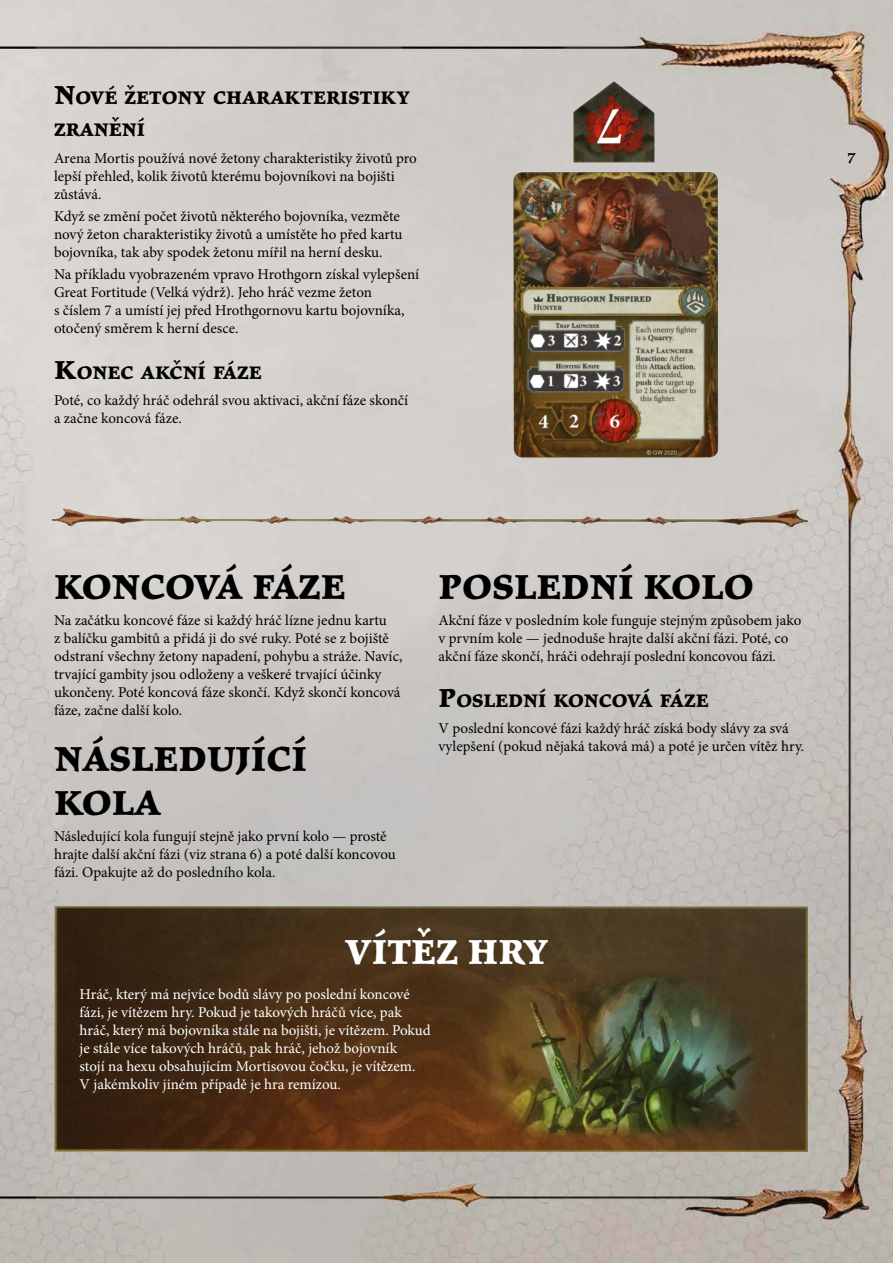
<style>
.page{position:relative;width:893px;height:1263px;background:#fff}
.page>*{position:absolute;margin:0;border:0;box-sizing:border-box;transform-origin:0 0}
.t1{font:700 36px/43.2px "Elysium Pro";color:#000}
.t2{font:700 36px "Elysium Pro";color:#fff}
.t3{font:700 18.9px/32.4px "Elysium Pro";color:#000}
.t4{font:15px/18px "Minion Pro";color:#000}
.t5{font:15px/18px "Minion Pro";color:#fff}
.t6{font:500 15px "Elysium Pro";color:#000}
.s1{font-size:27px}
</style>
<div class="page">
<img style="left:0;top:0;width:893px;height:1263px">
<img style="left:514px;top:79px;width:206px;height:379px">
<img style="left:52px;top:508px;width:758px;height:22px">
<img style="left:54px;top:907px;width:753px;height:245px">
<p class="t3" style="left:54px;top:81px;width:357px"><span class="s1">N</span>OVÉ ŽETONY CHARAKTERISTIKY<br>ZRANĚNÍ</p>
<p class="t4" style="left:54px;top:149px;width:364px">Arena Mortis používá nové žetony charakteristiky životů pro lepší přehled, kolik životů kterému bojovníkovi na bojišti zůstává.</p>
<p class="t4" style="left:54px;top:207px;width:350px">Když se změní počet životů některého bojovníka, vezměte nový žeton charakteristiky životů a umístěte ho před kartu bojovníka, tak aby spodek žetonu mířil na herní desku.</p>
<p class="t4" style="left:54px;top:266px;width:367px">Na příkladu vyobrazeném vpravo Hrothgorn získal vylepšení Great Fortitude (Velká výdrž). Jeho hráč vezme žeton<br>s číslem 7 a umístí jej před Hrothgornovu kartu bojovníka, otočený směrem k herní desce.</p>
<p class="t3" style="left:54px;top:356px;width:209px"><span class="s1">K</span>ONEC AKČNÍ FÁZE</p>
<p class="t4" style="left:54px;top:391px;width:356px">Poté, co každý hráč odehrál svou aktivaci, akční fáze skončí a začne koncová fáze.</p>
<p class="t6" style="left:847px;top:148px;width:11px">7</p>
<h1 class="t1" style="left:54px;top:564px;width:293px">KONCOVÁ FÁZE</h1>
<p class="t4" style="left:54px;top:612px;width:350px">Na začátku koncové fáze si každý hráč lízne jednu kartu<br>z balíčku gambitů a přidá ji do své ruky. Poté se z bojiště odstraní všechny žetony napadení, pohybu a stráže. Navíc, trvající gambity jsou odloženy a veškeré trvající účinky ukončeny. Poté koncová fáze skončí. Když skončí koncová fáze, začne další kolo.</p>
<h1 class="t1" style="left:54px;top:737px;width:255px">NÁSLEDUJÍCÍ<br>KOLA</h1>
<p class="t4" style="left:54px;top:827px;width:343px">Následující kola fungují stejně jako první kolo — prostě hrajte další akční fázi (viz strana 6) a poté další koncovou fázi. Opakujte až do posledního kola.</p>
<h1 class="t1" style="left:438px;top:564px;width:317px">POSLEDNÍ KOLO</h1>
<p class="t4" style="left:438px;top:612px;width:364px">Akční fáze v posledním kole funguje stejným způsobem jako v prvním kole — jednoduše hrajte další akční fázi. Poté, co akční fáze skončí, hráči odehrají poslední koncovou fázi.</p>
<p class="t3" style="left:438px;top:683px;width:272px"><span class="s1">P</span>OSLEDNÍ KONCOVÁ FÁZE</p>
<p class="t4" style="left:438px;top:719px;width:367px">V poslední koncové fázi každý hráč získá body slávy za svá vylepšení (pokud nějaká taková má) a poté je určen vítěz hry.</p>
<h1 class="t2" style="left:345px;top:927px;width:205px">VÍTĚZ HRY</h1>
<p class="t5" style="left:80px;top:985px;width:353px">Hráč, který má nejvíce bodů slávy po poslední koncové fázi, je vítězem hry. Pokud je takových hráčů více, pak hráč, který má bojovníka stále na bojišti, je vítězem. Pokud je stále více takových hráčů, pak hráč, jehož bojovník<br>stojí na hexu obsahujícím Mortisovou čočku, je vítězem.<br>V jakémkoliv jiném případě je hra remízou.</p>
</div>
